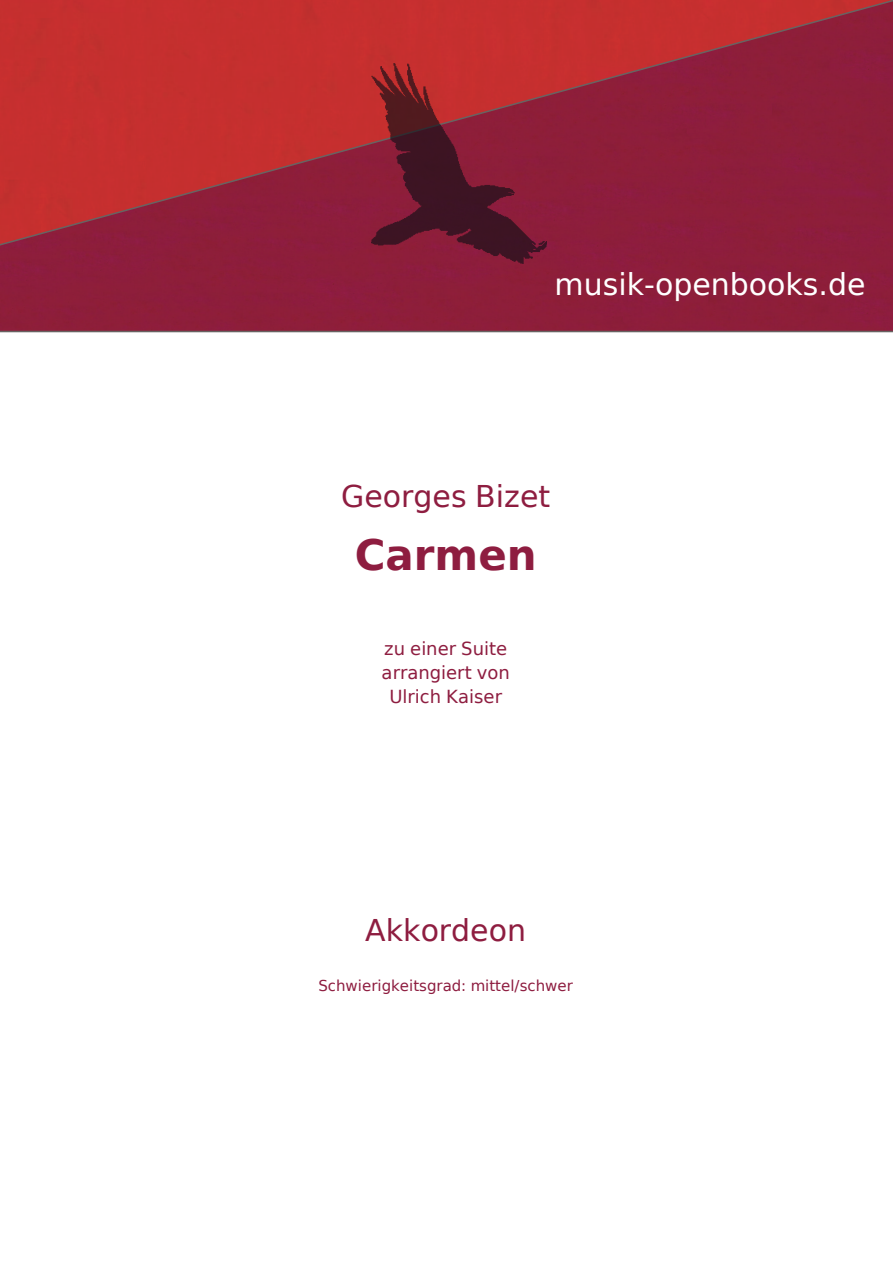
<style>
.page{position:relative;width:893px;height:1263px;background:#fff}
.page>*{position:absolute;margin:0;border:0;box-sizing:border-box;transform-origin:0 0}
.t1{font:700 42px "Bitstream Vera Sans";color:#8e1d40}
.t2{font:30px "Bitstream Vera Sans";color:#8e1d40}
.t3{font:30px "Bitstream Vera Sans";color:#fff}
.t4{font:18px/24px "Bitstream Vera Sans";color:#8e1d40;text-align:center}
.t5{font:15px "Bitstream Vera Sans";color:#8e1d40}
</style>
<div class="page">
<div style="left:0;top:253px;width:893px;height:79px;background:#8d1e3a"></div>
<svg style="left:0;top:0;width:893px;height:253px;background:#aa2634"></svg>
<img style="left:371px;top:64px;width:176px;height:200px">
<h2 class="t3" style="left:555px;top:267px;width:313px">musik-openbooks.de</h2>
<h2 class="t2" style="left:341px;top:479px;width:210px">Georges Bizet</h2>
<h1 class="t1" style="left:355px;top:531px;width:184px">Carmen</h1>
<p class="t4" style="left:382px;top:637px;width:130px">zu einer Suite arrangiert von<br>Ulrich Kaiser</p>
<h2 class="t2" style="left:365px;top:913px;width:162px">Akkordeon</h2>
<p class="t5" style="left:318px;top:977px;width:256px">Schwierigkeitsgrad: mittel/schwer</p>
</div>
